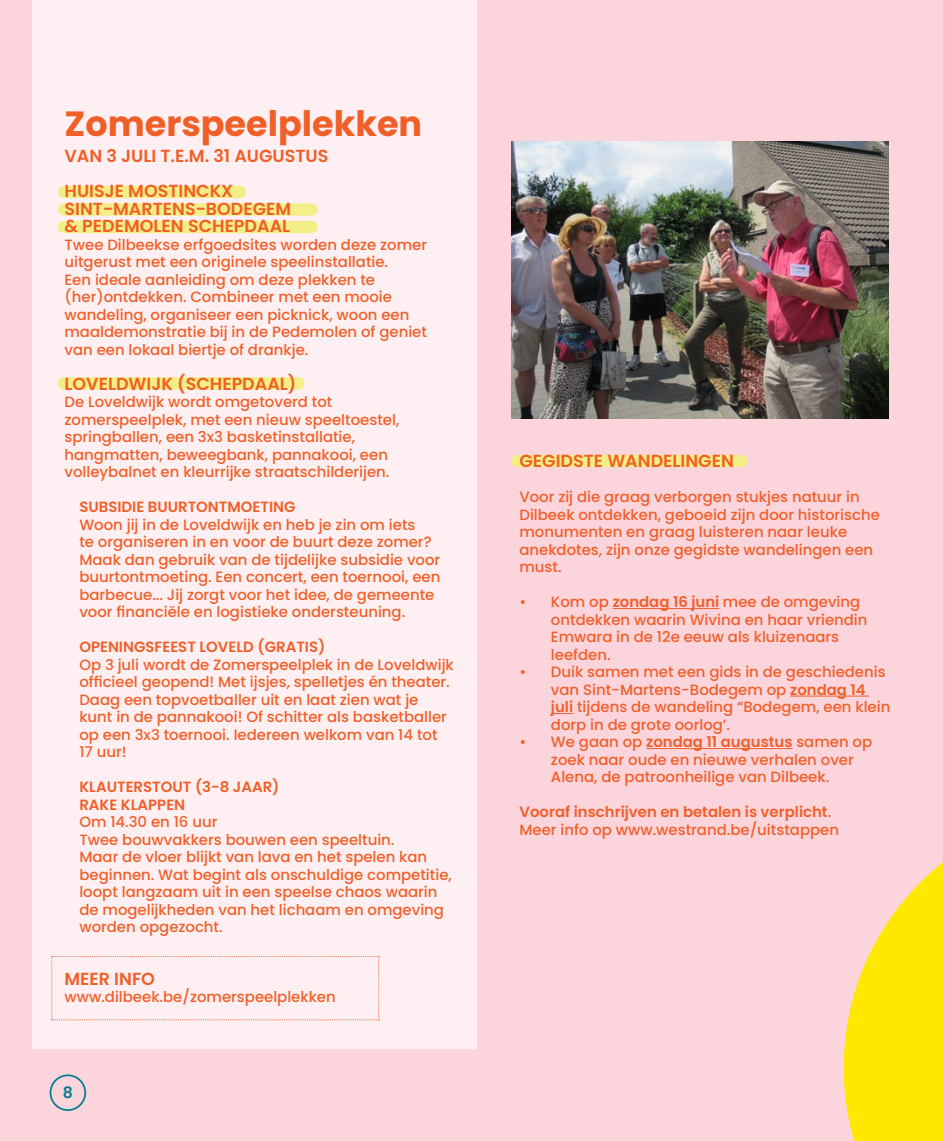
<style>
.page{position:relative;width:943px;height:1141px;background:#fbd4dc}
.page>*{position:absolute;margin:0;border:0;box-sizing:border-box;transform-origin:0 0}
.t1{font:700 35px "Poppins";color:#f15f29}
.t2{font:600 17.5px/35px "Poppins";color:#f15f29}
.t3{font:600 15.75px "Poppins";color:#007d8f}
.t4{font:500 14.88px/17.5px "Poppins";color:#f15f29}
.t5{font:600 14.88px/17.5px "Poppins";color:#f15f29}
.s1{font-weight:600}
.s2{font-weight:500}
</style>
<div class="page">
<div style="left:517px;top:455px;width:224px;height:12px;background:#f3ef86"></div>
<div style="left:50px;top:1074px;width:36px;height:37px;border:2px solid #007d8f;border-radius:50%"></div>
<svg style="left:843px;top:862px;width:100px;height:279px"></svg>
<hr style="left:612px;top:608px;width:107px;height:1px;background:#f15f29">
<hr style="left:790px;top:696px;width:79px;height:1px;background:#f15f29">
<svg style="left:551px;top:713px;width:22px;height:1px"></svg>
<hr style="left:646px;top:748px;width:146px;height:1px;background:#f15f29">
<div style="left:32px;top:0;width:444px;height:1048px;background:#fef0f2"></div>
<svg style="left:51px;top:956px;width:329px;height:64px"></svg>
<img style="left:511px;top:141px;width:377px;height:277px">
<div style="left:64px;top:186px;width:176px;height:12px;background:#f3ef86"></div>
<div style="left:64px;top:203px;width:247px;height:13px;background:#f3ef86"></div>
<div style="left:64px;top:221px;width:247px;height:12px;background:#f3ef86"></div>
<div style="left:64px;top:377px;width:234px;height:12px;background:#f3ef86"></div>
<h1 class="t1" style="left:64px;top:103px;width:359px">Zomerspeelplekken</h1>
<p class="t2" style="left:64px;top:139px;width:265px">VAN 3 JULI T.E.M. 31 AUGUSTUS<br>HUISJE MOSTINCKX</p>
<p class="t2" style="left:64px;top:200px;width:228px;line-height:17.5px">SINT-MARTENS-BODEGEM &amp; PEDEMOLEN SCHEPDAAL</p>
<p class="t4" style="left:64px;top:236px;width:364px">Twee Dilbeekse erfgoedsites worden deze zomer uitgerust met een originele speelinstallatie.<br>Een ideale aanleiding om deze plekken te (her)ontdekken. Combineer met een mooie wandeling, organiseer een picknick, woon een maaldemonstratie bij in de Pedemolen of geniet van een lokaal biertje of drankje.</p>
<p class="t2" style="left:64px;top:366px;width:233px">LOVELDWIJK (SCHEPDAAL)</p>
<p class="t4" style="left:64px;top:393px;width:336px">De Loveldwijk wordt omgetoverd tot zomerspeelplek, met een nieuw speeltoestel, springballen, een 3x3 basketinstallatie, hangmatten, beweegbank, pannakooi, een volleybalnet en kleurrijke straatschilderijen.</p>
<p class="t5" style="left:79px;top:498px;width:218px">SUBSIDIE BUURTONTMOETING</p>
<p class="t4" style="left:79px;top:516px;width:362px">Woon jij in de Loveldwijk en heb je zin om iets<br>te organiseren in en voor de buurt deze zomer?<br>Maak dan gebruik van de tijdelijke subsidie voor buurtontmoeting. Een concert, een toernooi, een barbecue... Jij zorgt voor het idee, de gemeente voor financiële en logistieke ondersteuning.</p>
<p class="t5" style="left:79px;top:638px;width:247px">OPENINGSFEEST LOVELD (GRATIS)</p>
<p class="t4" style="left:79px;top:656px;width:376px">Op 3 juli wordt de Zomerspeelplek in de Loveldwijk officieel geopend! Met ijsjes, spelletjes én theater.<br>Daag een topvoetballer uit en laat zien wat je kunt in de pannakooi! Of schitter als basketballer op een 3x3 toernooi. Iedereen welkom van 14 tot 17 uur!</p>
<p class="t5" style="left:79px;top:778px;width:201px">KLAUTERSTOUT (3-8 JAAR)<br>RAKE KLAPPEN</p>
<p class="t4" style="left:79px;top:813px;width:374px">Om 14.30 en 16 uur<br>Twee bouwvakkers bouwen een speeltuin.<br>Maar de vloer blijkt van lava en het spelen kan beginnen. Wat begint als onschuldige competitie, loopt langzaam uit in een speelse chaos waarin de mogelijkheden van het lichaam en omgeving worden opgezocht.</p>
<p class="t2" style="left:64px;top:961px;width:92px">MEER INFO</p>
<p class="t4" style="left:64px;top:988px;width:273px">www.dilbeek.be/zomerspeelplekken</p>
<p class="t3" style="left:63px;top:1083px;width:12px">8</p>
<p class="t2" style="left:519px;top:444px;width:216px">GEGIDSTE WANDELINGEN</p>
<p class="t4" style="left:519px;top:489px;width:362px">Voor zij die graag verborgen stukjes natuur in Dilbeek ontdekken, geboeid zijn door historische monumenten en graag luisteren naar leuke anekdotes, zijn onze gegidste wandelingen een must.</p>
<p class="t4" style="left:551px;top:594px;width:318px;text-indent:-32px">• Kom op <span class="s1">zondag 16 juni</span> mee de omgeving ontdekken waarin Wivina en haar vriendin<br>Emwara in de 12e eeuw als kluizenaars leefden.</p>
<p class="t4" style="left:551px;top:663px;width:341px;text-indent:-32px">• Duik samen met een gids in de geschiedenis van Sint-Martens-Bodegem op <span class="s1">zondag 14 juli</span> tijdens de wandeling “Bodegem, een klein dorp in de grote oorlog’.</p>
<p class="t4" style="left:551px;top:733px;width:323px;text-indent:-32px">• We gaan op <span class="s1">zondag 11 augustus</span> samen op zoek naar oude en nieuwe verhalen over<br>Alena, de patroonheilige van Dilbeek.</p>
<p class="t5" style="left:519px;top:803px;width:321px">Vooraf inschrijven en betalen is verplicht<span class="s2">.<br>Meer info op www.westrand.be/uitstappen</span></p>
</div>
